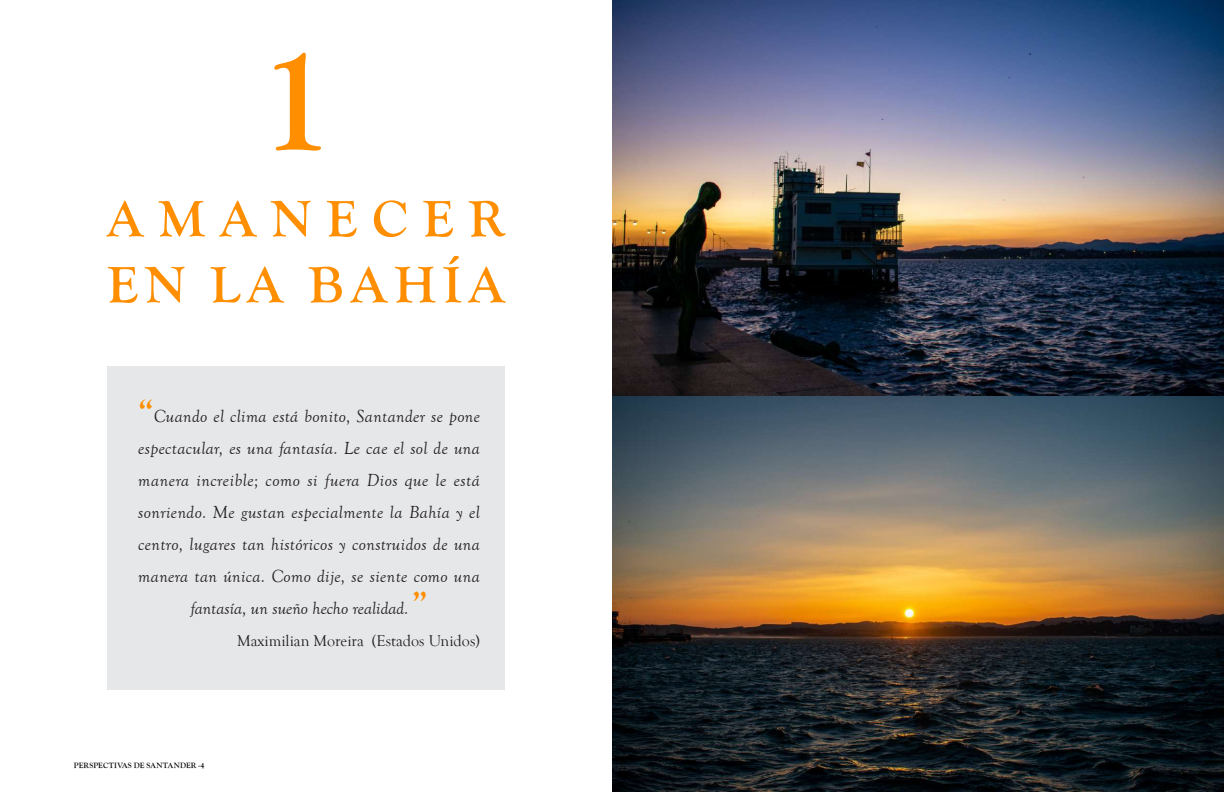
<style>
.page{position:relative;width:1224px;height:792px;background:#fff}
.page>*{position:absolute;margin:0;border:0;box-sizing:border-box;transform-origin:0 0}
.t1{font:700 151.1px "Goudy Old Style T";color:#ff8e00}
.t2{font:700 53px/66px "Goudy Old Style T";letter-spacing:.28em;color:#ff8e00}
.t3{font:italic 18px/32px "Goudy Old Style T";letter-spacing:.02em;color:#231f20;text-align:center}
.t4{font:16px "Goudy Old Style T";color:#231f20}
.t5{font:700 8px "Goudy Old Style T";letter-spacing:.015em;color:#000}
.s1{font-weight:700;font-style:normal;font-size:32px;color:#ff8e00}
</style>
<div class="page">
<img style="left:612px;top:0;width:612px;height:792px">
<div style="left:107px;top:366px;width:398px;height:324px;background:#e6e7e9"></div>
<h1 class="t1" style="left:257px;top:16px;width:77px">1</h1>
<h2 class="t2" style="left:107px;top:187px;width:399px">AMANECER<br>EN LA BAHÍA</h2>
<p class="t3" style="left:138px;top:401px;width:343px"><span class="s1">“</span>Cuando el clima está bonito, Santander se pone espectacular, es una fantasía. Le cae el sol de una manera increible; como si fuera Dios que le está sonriendo. Me gustan especialmente la Bahía y el centro, lugares tan históricos y construidos de una manera tan única. Como dije, se siente como una fantasía, un sueño hecho realidad. <span class="s1">”</span></p>
<p class="t4" style="left:237px;top:632px;width:244px">Maximilian Moreira (Estados Unidos)</p>
<p class="t5" style="left:74px;top:761px;width:132px">PERSPECTIVAS DE SANTANDER -4</p>
</div>
